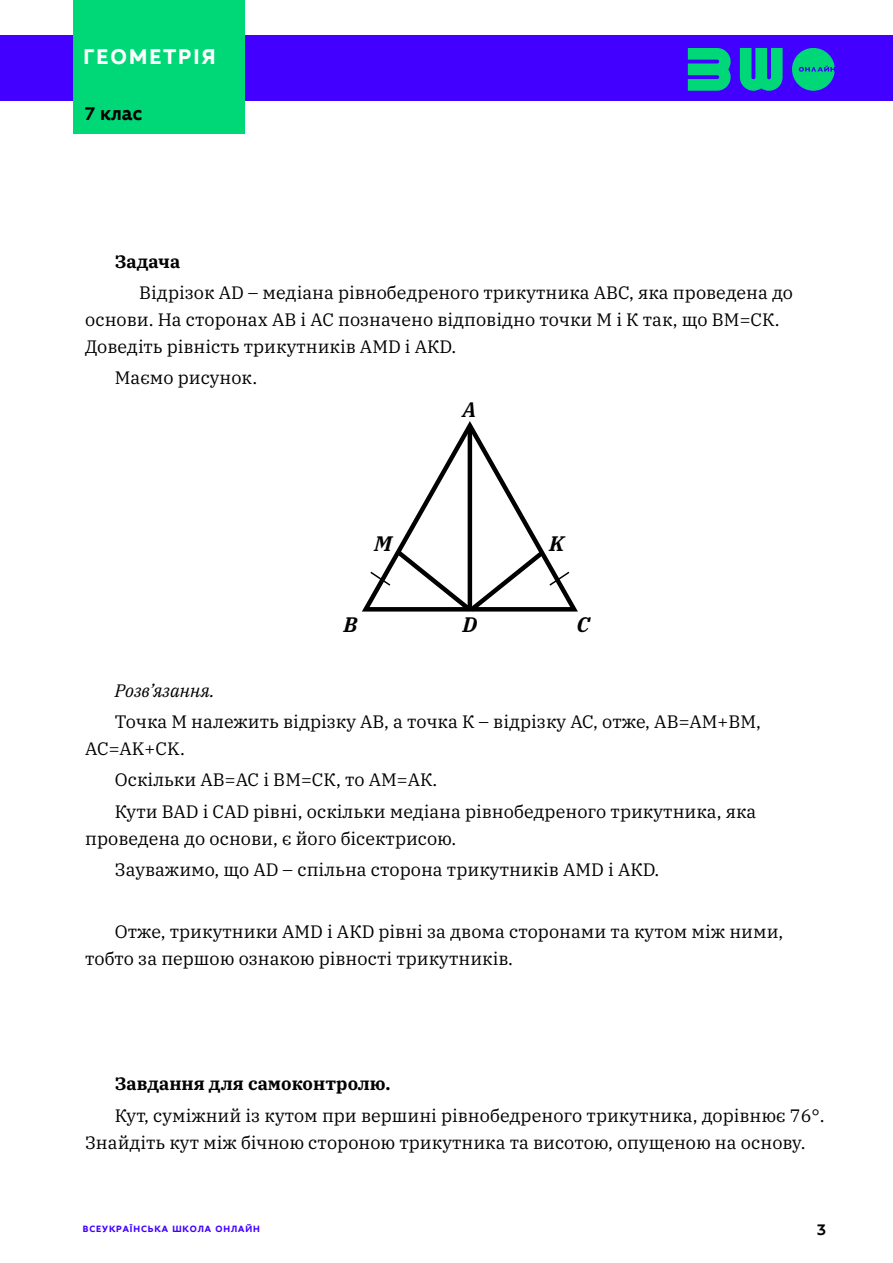
<style>
.page{position:relative;width:893px;height:1263px;background:#fff}
.page>*{position:absolute;margin:0;border:0;box-sizing:border-box;transform-origin:0 0}
.t1{font:700 21px "Innerspace";letter-spacing:.1em;color:#fff}
.t2{font:italic 700 21px "IBM Plex Serif";color:#000}
.t3{font:18px/27px "IBM Plex Serif";color:#000}
.t4{font:700 18px "IBM Plex Serif";color:#000}
.t5{font:italic 18px "IBM Plex Serif";color:#000}
.t6{font:700 18px "Innerspace";color:#000}
.t7{font:700 15px "Innerspace";color:#000}
.t8{font:700 9px "Innerspace";letter-spacing:.1em;color:#4100ff}
</style>
<div class="page">
<div style="left:0;top:36px;width:893px;height:65px;background:#4100ff"></div>
<div style="left:74px;top:0;width:171px;height:134px;background:#00d877"></div>
<div style="left:792px;top:48px;width:43px;height:43px;background:#00d877;border-radius:50%"></div>
<svg style="left:740px;top:48px;width:43px;height:43px"></svg>
<svg style="left:688px;top:48px;width:43px;height:43px;background:#0cad91"></svg>
<svg style="left:799px;top:66px;width:36px;height:6px"></svg>
<svg style="left:362px;top:421px;width:216px;height:191px"></svg>
<p class="t1" style="left:84px;top:45px;width:134px">ГЕОМЕТРІЯ</p>
<p class="t6" style="left:85px;top:104px;width:59px">7 клас</p>
<p class="t4" style="left:115px;top:247px;width:67px">Задача</p>
<p class="t3" style="left:85px;top:278px;width:709px;text-indent:54px">Відрізок АD – медіана рівнобедреного трикутника АВС, яка проведена до основи. На сторонах АВ і АС позначено відповідно точки М і К так, що ВМ=СК.<br>Доведіть рівність трикутників АМD і АКD.</p>
<p class="t3" style="left:115px;top:363px;width:144px">Маємо рисунок.</p>
<p class="t2" style="left:463px;top:393px;width:15px">А</p>
<p class="t2" style="left:375px;top:527px;width:19px">M</p>
<p class="t2" style="left:549px;top:527px;width:16px">K</p>
<p class="t2" style="left:344px;top:608px;width:15px">B</p>
<p class="t2" style="left:463px;top:608px;width:16px">D</p>
<p class="t2" style="left:577px;top:608px;width:14px">C</p>
<p class="t5" style="left:115px;top:677px;width:101px">Розв’язання.</p>
<p class="t3" style="left:85px;top:707px;width:677px;text-indent:30px">Точка М належить відрізку АВ, а точка К – відрізку АС, отже, AB=AM+BM,<br>AC=AK+CK.</p>
<p class="t3" style="left:115px;top:763px;width:643px;line-height:31.2px">Оскільки АВ=АС і ВМ=СК, то АМ=АК.<br>Кути ВАD і САD рівні, оскільки медіана рівнобедреного трикутника, яка</p>
<p class="t3" style="left:115px;top:821px;width:546px;line-height:31.2px;text-indent:-30px">проведена до основи, є його бісектрисою.<br>Зауважимо, що АD – спільна сторона трикутників АМD і АКD.</p>
<p class="t3" style="left:85px;top:917px;width:700px;text-indent:30px">Отже, трикутники АМD і АКD рівні за двома сторонами та кутом між ними, тобто за першою ознакою рівності трикутників.</p>
<p class="t4" style="left:115px;top:1070px;width:277px">Завдання для самоконтролю.</p>
<p class="t3" style="left:85px;top:1100px;width:741px;text-indent:30px">Кут, суміжний із кутом при вершині рівнобедреного трикутника, дорівнює 76°.<br>Знайдіть кут між бічною стороною трикутника та висотою, опущеною на основу.</p>
<p class="t8" style="left:83px;top:1224px;width:178px">ВСЕУКРАЇНСЬКА ШКОЛА ОНЛАЙН</p>
<p class="t7" style="left:817px;top:1221px;width:10px">3</p>
</div>
